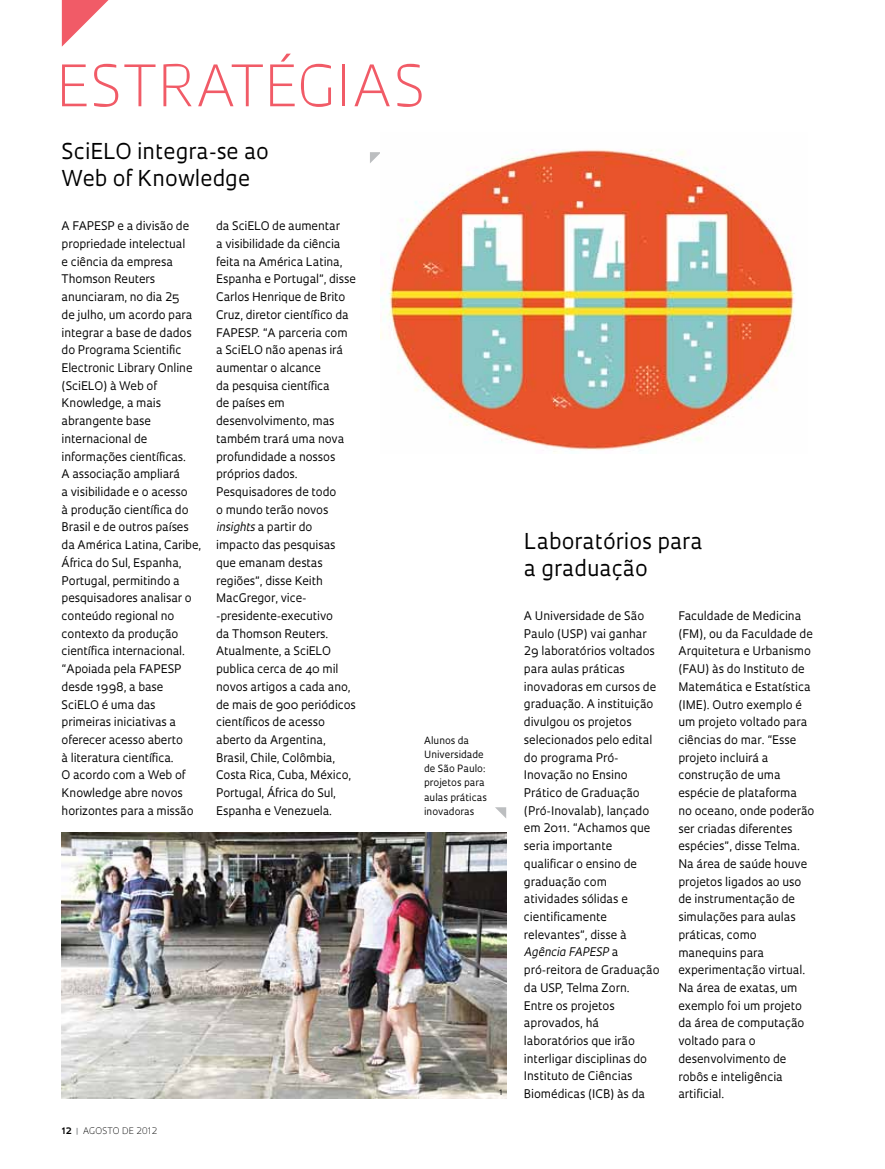
<style>
.page{position:relative;width:885px;height:1169px;background:#fff}
.page>*{position:absolute;margin:0;border:0;box-sizing:border-box;transform-origin:0 0}
.t1{font:300 55.5px "Oculum";letter-spacing:.01em;color:#f15b67}
.t2{font:21.3px/26.5px "Oculum";color:#000}
.t3{font:11.55px/17.7px "Oculum";letter-spacing:-.01em;color:#000}
.t4{font:9.75px/14.1px "Oculum";color:#000}
.t5{font:300 8.7px "Oculum";letter-spacing:.01em;color:#000}
.t6{font:7.35px "Oculum";color:#000}
.s1{font-style:italic}
.s2{font-weight:700}
.s3{font-weight:700;color:#939598}
</style>
<div class="page">
<svg style="left:62px;top:0;width:47px;height:47px"></svg>
<img style="left:62px;top:832px;width:444px;height:266px">
<svg style="left:495px;top:807px;width:11px;height:11px"></svg>
<svg style="left:370px;top:152px;width:10px;height:11px"></svg>
<img style="left:380px;top:149px;width:415px;height:303px">
<h1 class="t1" style="left:57px;top:48px;width:370px">ESTRATÉGIAS</h1>
<h2 class="t2" style="left:62px;top:137px;width:209px">SciELO integra-se ao<br>Web of Knowledge</h2>
<p class="t3" style="left:216px;top:217px;width:141px">da SciELO de aumentar<br>a visibilidade da ciência feita na América Latina,<br>Espanha e Portugal”, disse<br>Carlos Henrique de Brito<br>Cruz, diretor científico da<br>FAPESP. “A parceria com a SciELO não apenas irá aumentar o alcance<br>da pesquisa científica<br>de países em desenvolvimento, mas também trará uma nova profundidade a nossos próprios dados.<br>Pesquisadores de todo<br>o mundo terão novos <span class="s1">insights</span> a partir do impacto das pesquisas que emanam destas regiões”, disse Keith<br>MacGregor, vice--presidente-executivo<br>da Thomson Reuters.<br>Atualmente, a SciELO publica cerca de 40 mil novos artigos a cada ano, de mais de 900 periódicos científicos de acesso aberto da Argentina,<br>Brasil, Chile, Colômbia,<br>Costa Rica, Cuba, México,<br>Portugal, África do Sul,<br>Espanha e Venezuela.</p>
<p class="t3" style="left:62px;top:217px;width:141px">A FAPESP e a divisão de propriedade intelectual<br>e ciência da empresa<br>Thomson Reuters anunciaram, no dia 25<br>de julho, um acordo para integrar a base de dados do Programa Scientific<br>Electronic Library Online (SciELO) à Web of<br>Knowledge, a mais abrangente base internacional de informações científicas.<br>A associação ampliará<br>a visibilidade e o acesso<br>à produção científica do<br>Brasil e de outros países da América Latina, Caribe,<br>África do Sul, Espanha,<br>Portugal, permitindo a pesquisadores analisar o conteúdo regional no contexto da produção científica internacional. “Apoiada pela FAPESP desde 1998, a base<br>SciELO é uma das primeiras iniciativas a oferecer acesso aberto<br>à literatura científica.<br>O acordo com a Web of<br>Knowledge abre novos horizontes para a missão</p>
<p class="t4" style="left:424px;top:733px;width:64px">Alunos da<br>Universidade de São Paulo: projetos para aulas práticas inovadoras</p>
<p class="t5" style="left:62px;top:1124px;width:97px"><span class="s2">12</span> <span class="s3">|</span> AGOSTO DE 2012</p>
<p class="t6" style="left:500px;top:1087px;width:5px">1</p>
<h2 class="t2" style="left:524px;top:527px;width:180px">Laboratórios para a graduação</h2>
<p class="t3" style="left:524px;top:606px;width:137px">A Universidade de São<br>Paulo (USP) vai ganhar<br>29 laboratórios voltados para aulas práticas inovadoras em cursos de graduação. A instituição divulgou os projetos selecionados pelo edital do programa Pró-<br>Inovação no Ensino<br>Prático de Graduação (Pró-Inovalab), lançado em 2011. “Achamos que seria importante qualificar o ensino de graduação com atividades sólidas e cientificamente relevantes”, disse à<br><span class="s1">Agência FAPESP</span> a pró-reitora de Graduação da USP, Telma Zorn.<br>Entre os projetos aprovados, há laboratórios que irão interligar disciplinas do<br>Instituto de Ciências<br>Biomédicas (ICB) às da</p>
<p class="t3" style="left:678px;top:606px;width:138px">Faculdade de Medicina (FM), ou da Faculdade de<br>Arquitetura e Urbanismo (FAU) às do Instituto de<br>Matemática e Estatística (IME). Outro exemplo é um projeto voltado para ciências do mar. “Esse projeto incluirá a construção de uma espécie de plataforma<br>no oceano, onde poderão ser criadas diferentes espécies”, disse Telma.<br>Na área de saúde houve projetos ligados ao uso de instrumentação de simulações para aulas práticas, como manequins para experimentação virtual.<br>Na área de exatas, um exemplo foi um projeto da área de computação voltado para o desenvolvimento de robôs e inteligência artificial.</p>
</div>
